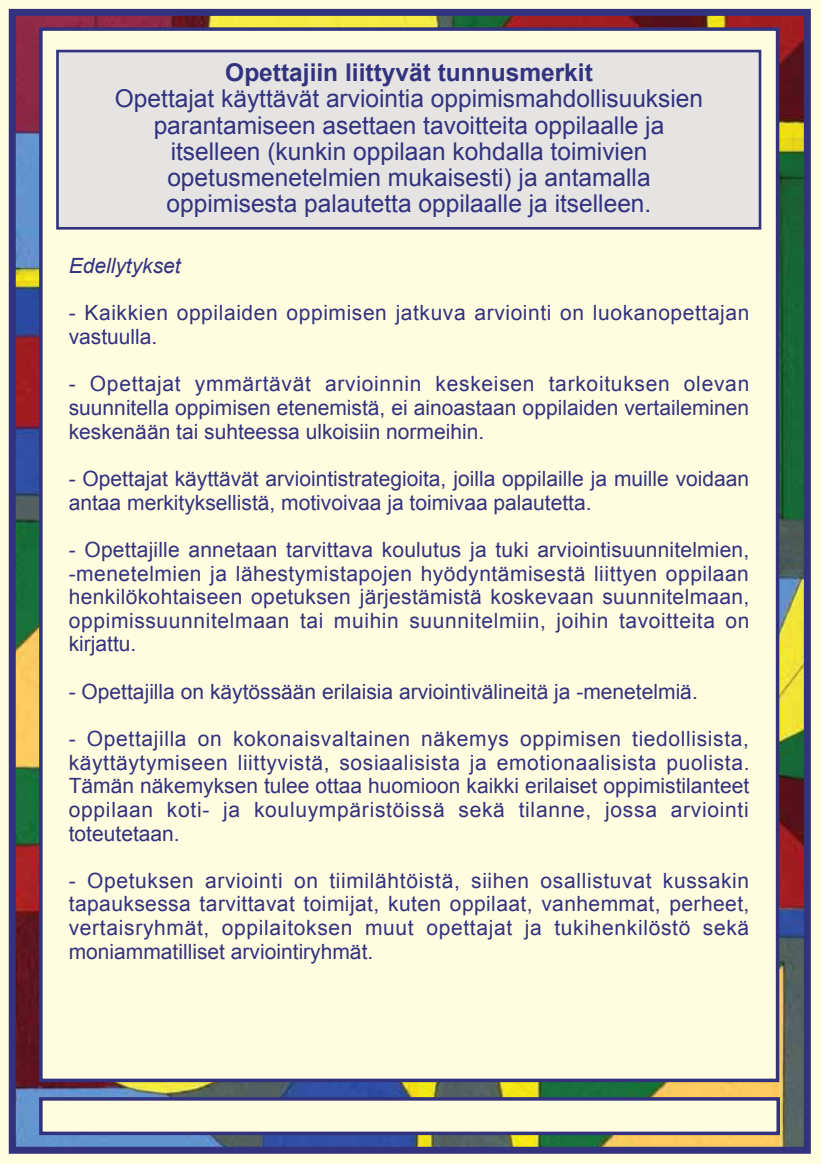
<style>
.page{position:relative;width:821px;height:1164px;background:#fff}
.page>*{position:absolute;margin:0;border:0;box-sizing:border-box;transform-origin:0 0}
.t1{font:24.5px/26.2px "Arial";color:#32327f;text-align:center}
.t2{font:700 24.5px "Arial";color:#32327f}
.t3{font:21px/23.6px "Arial";color:#32327f;text-align:justify}
.t4{font:21px/23.6px "Arial";letter-spacing:.03em;color:#32327f}
.t5{font:italic 21px "Arial";color:#32327f}
</style>
<div class="page">
<img style="left:17px;top:17px;width:786px;height:1128px">
<div style="left:0;top:0;width:821px;height:12px;background:#fffcdf"></div>
<div style="left:807px;top:0;width:14px;height:1163px;background:#fffcdf"></div>
<div style="left:0;top:1150px;width:821px;height:13px;background:#fffcdf"></div>
<div style="left:0;top:0;width:12px;height:1163px;background:#fffcdf"></div>
<div style="left:9px;top:9px;width:802px;height:1144px;border:7px solid #32327f"></div>
<div style="left:39px;top:27px;width:740px;height:1054px;background:#fffcdf;border:4px solid #32327f"></div>
<div style="left:56px;top:50px;width:705px;height:179px;background:#e5e4e3;border:3px solid #32327f"></div>
<div style="left:39px;top:1096px;width:741px;height:38px;background:#fffcdf;border:4px solid #32327f"></div>
<p class="t2" style="left:225px;top:56px;width:369px">Opettajiin liittyvät tunnusmerkit</p>
<p class="t1" style="left:115px;top:86px;width:590px">Opettajat käyttävät arviointia oppimismahdollisuuksien parantamiseen asettaen tavoitteita oppilaalle ja itselleen (kunkin oppilaan kohdalla toimivien opetusmenetelmien mukaisesti) ja antamalla oppimisesta palautetta oppilaalle ja itselleen.</p>
<p class="t5" style="left:69px;top:252px;width:114px">Edellytykset</p>
<p class="t4" style="left:69px;top:301px;width:682px">- Kaikkien oppilaiden oppimisen jatkuva arviointi on luokanopettajan vastuulla.</p>
<p class="t3" style="left:69px;top:372px;width:682px">- Opettajat ymmärtävät arvioinnin keskeisen tarkoituksen olevan suunnitella oppimisen etenemistä, ei ainoastaan oppilaiden vertaileminen keskenään tai suhteessa ulkoisiin normeihin.</p>
<p class="t3" style="left:69px;top:467px;width:682px">- Opettajat käyttävät arviointistrategioita, joilla oppilaille ja muille voidaan antaa merkityksellistä, motivoivaa ja toimivaa palautetta.</p>
<p class="t3" style="left:69px;top:538px;width:682px">- Opettajille annetaan tarvittava koulutus ja tuki arviointisuunnitelmien, -menetelmien ja lähestymistapojen hyödyntämisestä liittyen oppilaan henkilökohtaiseen opetuksen järjestämistä koskevaan suunnitelmaan, oppimissuunnitelmaan tai muihin suunnitelmiin, joihin tavoitteita on kirjattu.</p>
<p class="t3" style="left:69px;top:679px;width:631px">- Opettajilla on käytössään erilaisia arviointivälineitä ja -menetelmiä.</p>
<p class="t3" style="left:69px;top:727px;width:682px">- Opettajilla on kokonaisvaltainen näkemys oppimisen tiedollisista, käyttäytymiseen liittyvistä, sosiaalisista ja emotionaalisista puolista.<br>Tämän näkemyksen tulee ottaa huomioon kaikki erilaiset oppimistilanteet oppilaan koti- ja kouluympäristöissä sekä tilanne, jossa arviointi toteutetaan.</p>
<p class="t3" style="left:69px;top:868px;width:682px">- Opetuksen arviointi on tiimilähtöistä, siihen osallistuvat kussakin tapauksessa tarvittavat toimijat, kuten oppilaat, vanhemmat, perheet, vertaisryhmät, oppilaitoksen muut opettajat ja tukihenkilöstö sekä moniammatilliset arviointiryhmät.</p>
</div>
